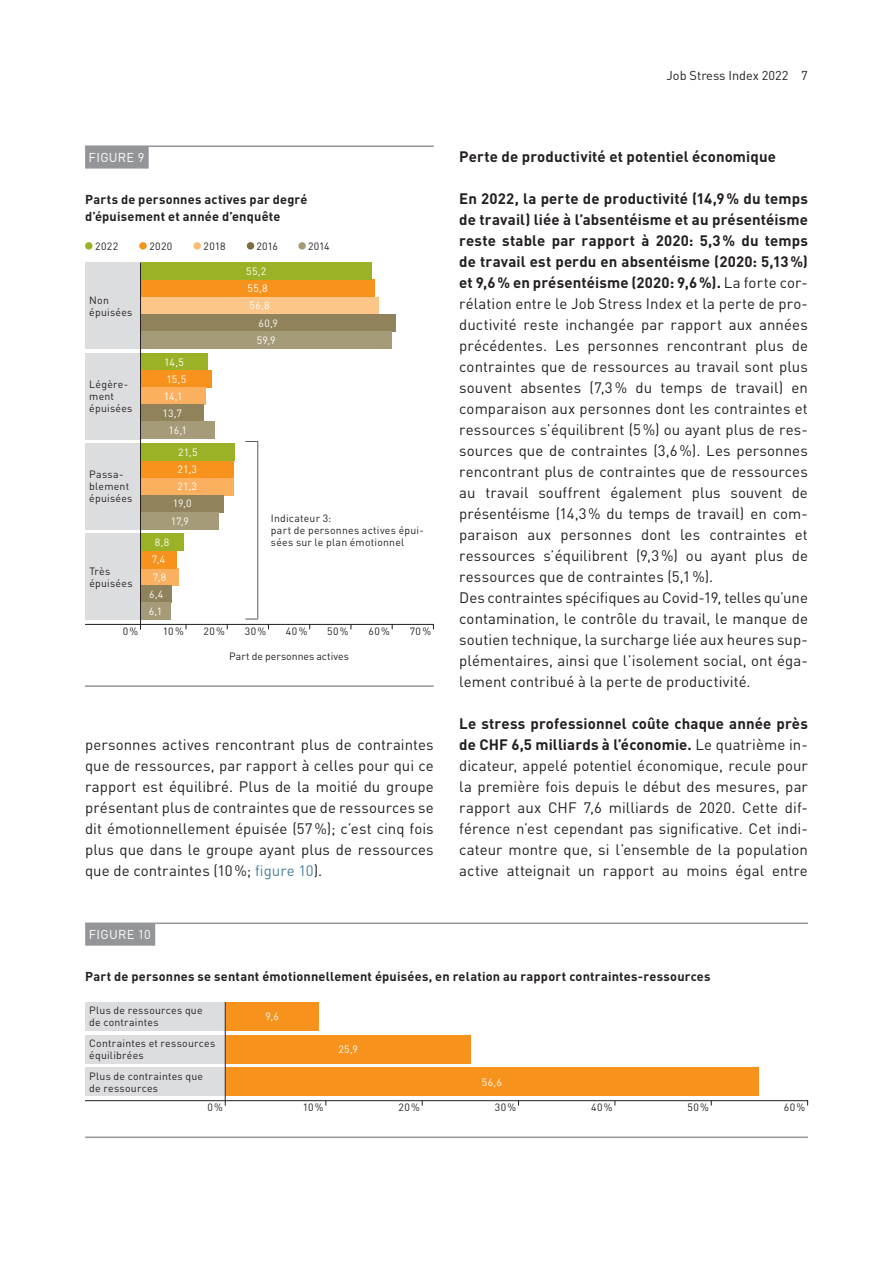
<style>
.page{position:relative;width:893px;height:1263px;background:#fff}
.page>*{position:absolute;margin:0;border:0;box-sizing:border-box;transform-origin:0 0}
.t1{font:15px/21px "DIN Pro";letter-spacing:.005em;color:#231f20}
.t2{font:700 15px "DIN Pro";letter-spacing:.005em;color:#231f20}
.t3{font:700 12.75px/16.5px "DIN Pro";letter-spacing:.015em;color:#231f20}
.t4{font:12.75px "DIN Pro";color:#231f20}
.t5{font:12.75px "DIN Pro";letter-spacing:.02em;color:#fff}
.t6{font:10.5px/12px "DIN Pro";letter-spacing:.02em;color:#231f20}
.t7{font:10.5px/17.2px "DIN Pro";letter-spacing:.01em;color:#fff}
.t8{font:10.5px "DIN Pro";color:#231f20}
.s1{color:#4a8096}
.s2{font-weight:700}
</style>
<div class="page">
<div style="left:141px;top:353px;width:66px;height:17px;background:#9cb226"></div>
<div style="left:141px;top:370px;width:71px;height:17px;background:#f7931d"></div>
<div style="left:141px;top:387px;width:65px;height:18px;background:#fab05f"></div>
<div style="left:141px;top:405px;width:63px;height:17px;background:#90835b"></div>
<div style="left:141px;top:422px;width:74px;height:17px;background:#a69b79"></div>
<hr style="left:85px;top:685px;width:349px;height:2px;background:#939598">
<hr style="left:85px;top:145px;width:349px;height:2px;background:#939598">
<div style="left:85px;top:146px;width:64px;height:23px;background:#939598"></div>
<div style="left:85px;top:242px;width:8px;height:8px;background:#9cb226;border-radius:50%"></div>
<div style="left:139px;top:242px;width:8px;height:8px;background:#f7931d;border-radius:50%"></div>
<div style="left:193px;top:242px;width:8px;height:8px;background:#fcbb74;border-radius:50%"></div>
<div style="left:247px;top:242px;width:7px;height:8px;background:#7a6d3d;border-radius:50%"></div>
<div style="left:298px;top:242px;width:8px;height:8px;background:#a69b79;border-radius:50%"></div>
<hr style="left:85px;top:624px;width:349px;height:1px;background:#231f20">
<div style="left:85px;top:353px;width:55px;height:86px;background:#dcdddf"></div>
<div style="left:85px;top:443px;width:55px;height:86px;background:#dcdddf"></div>
<div style="left:141px;top:478px;width:93px;height:17px;background:#fab05f"></div>
<div style="left:141px;top:461px;width:93px;height:17px;background:#f7931d"></div>
<div style="left:141px;top:443px;width:94px;height:18px;background:#9cb226"></div>
<div style="left:141px;top:495px;width:83px;height:17px;background:#90835b"></div>
<div style="left:141px;top:512px;width:78px;height:18px;background:#a69b79"></div>
<div style="left:141px;top:297px;width:238px;height:17px;background:#fdc689"></div>
<div style="left:141px;top:280px;width:233px;height:17px;background:#f7931d"></div>
<div style="left:141px;top:263px;width:231px;height:17px;background:#9cb226"></div>
<div style="left:141px;top:314px;width:255px;height:17px;background:#90835b"></div>
<div style="left:141px;top:331px;width:251px;height:18px;background:#a69b79"></div>
<div style="left:85px;top:263px;width:55px;height:86px;background:#dcdddf"></div>
<div style="left:141px;top:568px;width:38px;height:17px;background:#fab05f"></div>
<div style="left:141px;top:551px;width:36px;height:17px;background:#f7931d"></div>
<div style="left:141px;top:534px;width:42px;height:17px;background:#9cb226"></div>
<div style="left:141px;top:585px;width:31px;height:18px;background:#90835b"></div>
<div style="left:141px;top:603px;width:29px;height:17px;background:#a69b79"></div>
<div style="left:85px;top:534px;width:55px;height:86px;background:#dcdddf"></div>
<svg style="left:245px;top:441px;width:13px;height:1px"></svg>
<hr style="left:257px;top:442px;width:1px;height:176px;background:#57585a">
<svg style="left:245px;top:619px;width:13px;height:1px"></svg>
<hr style="left:85px;top:922px;width:723px;height:2px;background:#939598">
<div style="left:85px;top:923px;width:70px;height:23px;background:#939598"></div>
<hr style="left:85px;top:1100px;width:723px;height:1px;background:#231f20">
<div style="left:225px;top:1035px;width:246px;height:28px;background:#f7931d"></div>
<div style="left:85px;top:1035px;width:140px;height:28px;background:#dcdddf"></div>
<div style="left:225px;top:1068px;width:534px;height:28px;background:#f7931d"></div>
<div style="left:85px;top:1068px;width:140px;height:28px;background:#dcdddf"></div>
<div style="left:225px;top:1002px;width:94px;height:29px;background:#f7931d"></div>
<div style="left:85px;top:1002px;width:140px;height:29px;background:#dcdddf"></div>
<hr style="left:85px;top:1136px;width:723px;height:2px;background:#939598">
<hr style="left:225px;top:1002px;width:1px;height:104px;background:#231f20">
<hr style="left:140px;top:263px;width:1px;height:366px;background:#231f20">
<p class="t4" style="left:666px;top:66px;width:143px">Job Stress Index 2022 7</p>
<p class="t5" style="left:89px;top:149px;width:57px">FIGURE 9</p>
<p class="t3" style="left:85px;top:191px;width:224px">Parts de personnes actives par degré d’épuisement et année d’enquête</p>
<p class="t6" style="left:95px;top:239px;width:25px">2022</p>
<p class="t6" style="left:149px;top:239px;width:25px">2020</p>
<p class="t6" style="left:204px;top:239px;width:24px">2018</p>
<p class="t6" style="left:256px;top:239px;width:23px">2016</p>
<p class="t6" style="left:308px;top:239px;width:23px">2014</p>
<p class="t7" style="left:246px;top:262px;width:22px">55,2</p>
<p class="t6" style="left:89px;top:293px;width:45px">Non épuisées</p>
<p class="t6" style="left:89px;top:378px;width:45px">Légère&shy;ment épuisées</p>
<p class="t7" style="left:163px;top:353px;width:26px;text-align:center">14,5<br>15,5<br>14,1<br>13,7<br>16,1</p>
<p class="t7" style="left:178px;top:443px;width:21px">21,5</p>
<p class="t7" style="left:178px;top:460px;width:21px">21,3</p>
<p class="t6" style="left:89px;top:468px;width:45px">Passa&shy;blement épuisées</p>
<p class="t7" style="left:178px;top:477px;width:21px">21,3</p>
<p class="t7" style="left:171px;top:494px;width:22px">19,0<br>17,9</p>
<p class="t7" style="left:155px;top:533px;width:16px">8,8</p>
<p class="t6" style="left:89px;top:565px;width:45px">Très épuisées</p>
<p class="t7" style="left:152px;top:550px;width:15px">7,4</p>
<p class="t7" style="left:153px;top:568px;width:15px">7,8</p>
<p class="t7" style="left:149px;top:585px;width:16px">6,4<br>6,1</p>
<p class="t7" style="left:248px;top:279px;width:22px">55,8</p>
<p class="t7" style="left:250px;top:296px;width:22px">56,8</p>
<p class="t7" style="left:257px;top:314px;width:23px">60,9<br>59,9</p>
<p class="t6" style="left:271px;top:512px;width:154px">Indicateur 3:<br>part de personnes actives épui&shy;sées sur le plan émotionnel</p>
<p class="t6" style="left:123px;top:625px;width:17px">0%</p>
<p class="t6" style="left:163px;top:625px;width:22px">10%</p>
<p class="t6" style="left:204px;top:625px;width:23px">20%</p>
<p class="t6" style="left:245px;top:625px;width:23px">30%</p>
<p class="t6" style="left:286px;top:625px;width:23px">40%</p>
<p class="t6" style="left:327px;top:625px;width:23px">50%</p>
<p class="t6" style="left:368px;top:625px;width:23px">60%</p>
<p class="t6" style="left:410px;top:625px;width:23px">70%</p>
<p class="t8" style="left:229px;top:649px;width:121px">Part de personnes actives</p>
<p class="t1" style="left:85px;top:733px;width:350px;text-align:justify">personnes actives rencontrant plus de contraintes que de ressources, par rapport à celles pour qui ce rapport est équilibré. Plus de la moitié du groupe présentant plus de contraintes que de ressources se dit émotionnellement épuisée (57%); c’est cinq fois plus que dans le groupe ayant plus de ressources que de contraintes (10%; <span class="s1">figure 10</span>).</p>
<p class="t5" style="left:89px;top:926px;width:64px">FIGURE 10</p>
<p class="t2" style="left:459px;top:146px;width:318px">Perte de productivité et potentiel économique</p>
<p class="t1" style="left:459px;top:187px;width:350px"><span class="s2">En 2022, la perte de productivité (14,9% du temps de travail) liée à l’absentéisme et au présentéisme reste stable par rapport à 2020: 5,3% du temps de travail est perdu en absentéisme (2020: 5,13%) et 9,6% en présentéisme (2020: 9,6%).</span> La forte cor&shy;rélation entre le Job Stress Index et la perte de pro&shy;ductivité reste inchangée par rapport aux années précédentes. Les personnes rencontrant plus de contraintes que de ressources au travail sont plus souvent absentes (7,3% du temps de travail) en comparaison aux personnes dont les contraintes et ressources s’équilibrent (5%) ou ayant plus de res&shy;sources que de contraintes (3,6%). Les personnes rencontrant plus de contraintes que de ressources au travail souffrent également plus souvent de présentéisme (14,3% du temps de travail) en com&shy;paraison aux personnes dont les contraintes et ressources s’équilibrent (9,3%) ou ayant plus de ressources que de contraintes (5,1%).<br>Des contraintes spécifiques au Covid-19, telles qu’une contamination, le contrôle du travail, le manque de soutien technique, la surcharge liée aux heures sup&shy;plémentaires, ainsi que l’isolement social, ont éga&shy;lement contribué à la perte de productivité.</p>
<p class="t1" style="left:459px;top:712px;width:350px"><span class="s2">Le stress professionnel coûte chaque année près de CHF 6,5 milliards à l’économie.</span> Le quatrième in&shy;dicateur, appelé potentiel économique, recule pour la première fois depuis le début des mesures, par rapport aux CHF 7,6 milliards de 2020. Cette dif&shy;férence n’est cependant pas significative. Cet indi&shy;cateur montre que, si l’ensemble de la population active atteignait un rapport au moins égal entre</p>
<p class="t3" style="left:85px;top:967px;width:627px">Part de personnes se sentant émotionnellement épuisées, en relation au rapport contraintes-ressources</p>
<p class="t6" style="left:89px;top:1004px;width:115px">Plus de ressources que de contraintes</p>
<p class="t6" style="left:89px;top:1037px;width:128px">Contraintes et ressources équilibrées</p>
<p class="t6" style="left:89px;top:1070px;width:115px">Plus de contraintes que de ressources</p>
<p class="t7" style="left:265px;top:1007px;width:15px">9,6</p>
<p class="t7" style="left:338px;top:1040px;width:21px">25,9</p>
<p class="t7" style="left:482px;top:1073px;width:22px">56,6</p>
<p class="t6" style="left:207px;top:1101px;width:17px">0%</p>
<p class="t6" style="left:303px;top:1101px;width:22px">10%</p>
<p class="t6" style="left:398px;top:1101px;width:23px">20%</p>
<p class="t6" style="left:495px;top:1101px;width:23px">30%</p>
<p class="t6" style="left:591px;top:1101px;width:23px">40%</p>
<p class="t6" style="left:688px;top:1101px;width:23px">50%</p>
<p class="t6" style="left:784px;top:1101px;width:23px">60%</p>
</div>
